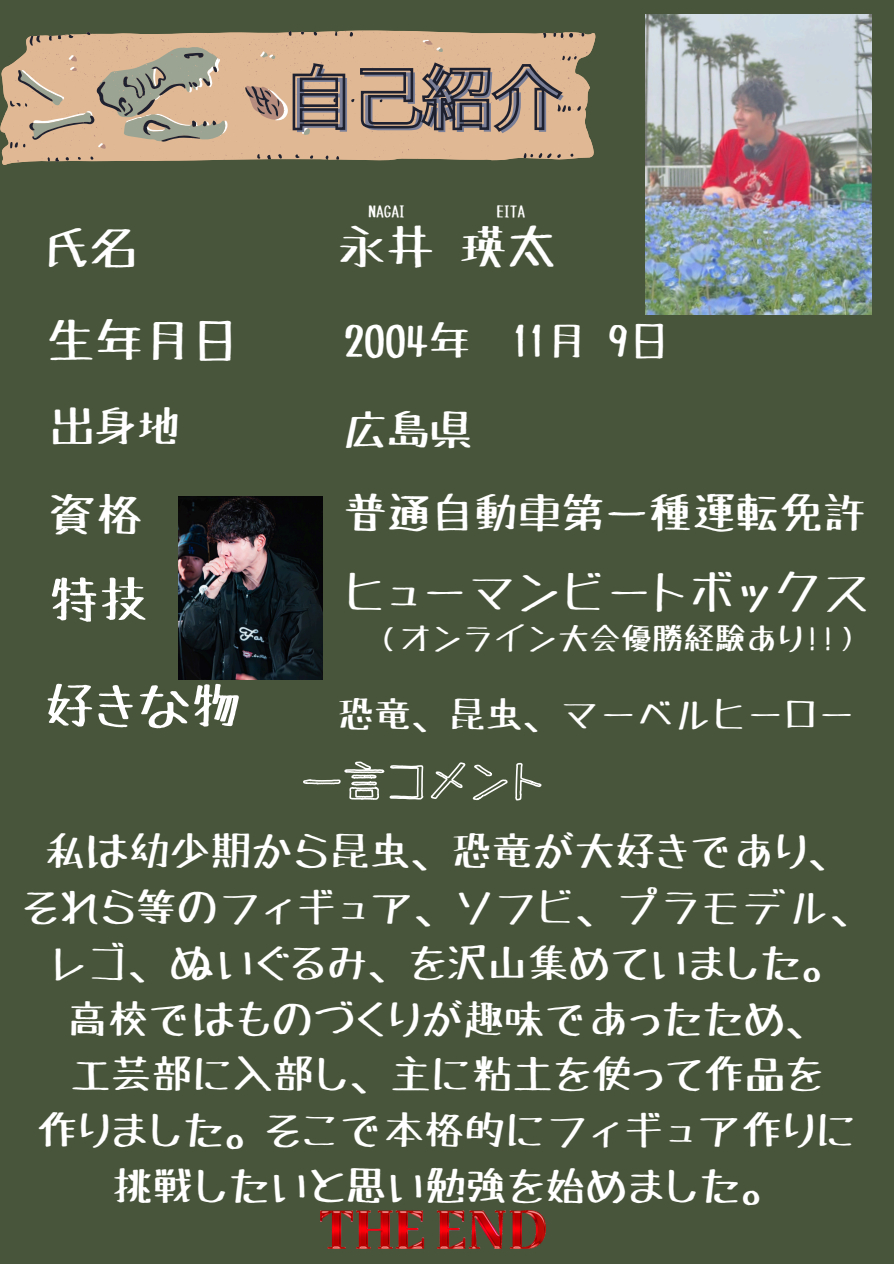
<style>
.page{position:relative;width:894px;height:1264px;background:#fff}
.page>*{position:absolute;margin:0;border:0;box-sizing:border-box;transform-origin:0 0}
.t1{font:69.45px "ttf Gen Ei Late Min Medium";color:#7b8098}
.t2{font:50.1px "Tanuki Permanent Marker";color:#fff}
.t3{font:49.95px "Tanuki Permanent Marker";color:#fff}
.t4{font:48px "Tanuki Permanent Marker";color:#fff}
.t5{font:47.1px "Tanuki Permanent Marker";color:#fff}
.t6{font:46.05px "Tanuki Permanent Marker";color:#fff}
.t7{font:43.5px "Tanuki Permanent Marker";color:#fff}
.t8{font:43.05px "Tanuki Permanent Marker";color:#fff}
.t9{font:41.55px "Tanuki Permanent Marker";color:#fff}
.t10{font:40.65px/55.8px "Tanuki Permanent Marker";color:#fff;text-align:center}
.t11{font:37.05px "Tanuki Permanent Marker";color:#fff}
.t12{font:31.35px "Tanuki Permanent Marker";color:#fff}
.t13{font:15.3px "Tanuki Permanent Marker";color:#fff}
.s1{font-size:48.6px;color:#fefefe}
</style>
<div class="page">
<div style="left:0;top:0;width:893px;height:1263px;background:#49553b"></div>
<svg style="left:0;top:30px;width:595px;height:135px"></svg>
<svg style="left:5px;top:31px;width:584px;height:131px;fill:#e0b894"></svg>
<img style="left:645px;top:15px;width:225px;height:299px">
<img style="left:320px;top:1210px;width:225px;height:38px">
<img style="left:179px;top:497px;width:144px;height:182px">
<svg style="left:20px;top:41px;width:545px;height:108px;background:#c1a388"></svg>
<svg style="left:303px;top:761px;width:239px;height:40px"></svg>
<h1 class="t1" style="left:286px;top:65px;width:279px">自己紹介</h1>
<h3 class="t13" style="left:368px;top:204px;width:38px">NAGAI</h3>
<h3 class="t13" style="left:496px;top:204px;width:30px">EITA</h3>
<p class="t5" style="left:42px;top:224px;width:515px">氏名　　　　<span class="s1">永井瑛太</span></p>
<h2 class="t4" style="left:47px;top:316px;width:193px">生年月日</h2>
<h2 class="t8" style="left:51px;top:405px;width:130px">出身地</h2>
<h3 class="t9" style="left:343px;top:320px;width:328px">2004年 11月 9日</h3>
<h3 class="t8" style="left:343px;top:409px;width:130px">広島県</h3>
<h2 class="t5" style="left:49px;top:491px;width:96px">資格</h2>
<h2 class="t7" style="left:343px;top:491px;width:524px">普通自動車第一種運転免許</h2>
<p class="t2" style="left:49px;top:575px;width:102px">特技</p>
<h2 class="t6" style="left:343px;top:569px;width:528px">ヒューマンビートボックス</h2>
<h3 class="t12" style="left:368px;top:622px;width:499px">（オンライン大会優勝経験あり!!）</h3>
<h2 class="t3" style="left:45px;top:681px;width:198px">好きな物</h2>
<h5 class="t11" style="left:337px;top:696px;width:519px">恐竜、昆虫、マーベルヒーロー</h5>
<h3 class="t10" style="left:22px;top:823px;width:849px">私は幼少期から昆虫、恐竜が大好きであり、それら等のフィギュア、ソフビ、プラモデル、レゴ、ぬいぐるみ、を沢山集めていました。<br>高校ではものづくりが趣味であったため、<br>工芸部に入部し、主に粘土を使って作品を<br>作りました。そこで本格的にフィギュア作りに挑戦したいと思い勉強を始めました。</h3>
</div>
